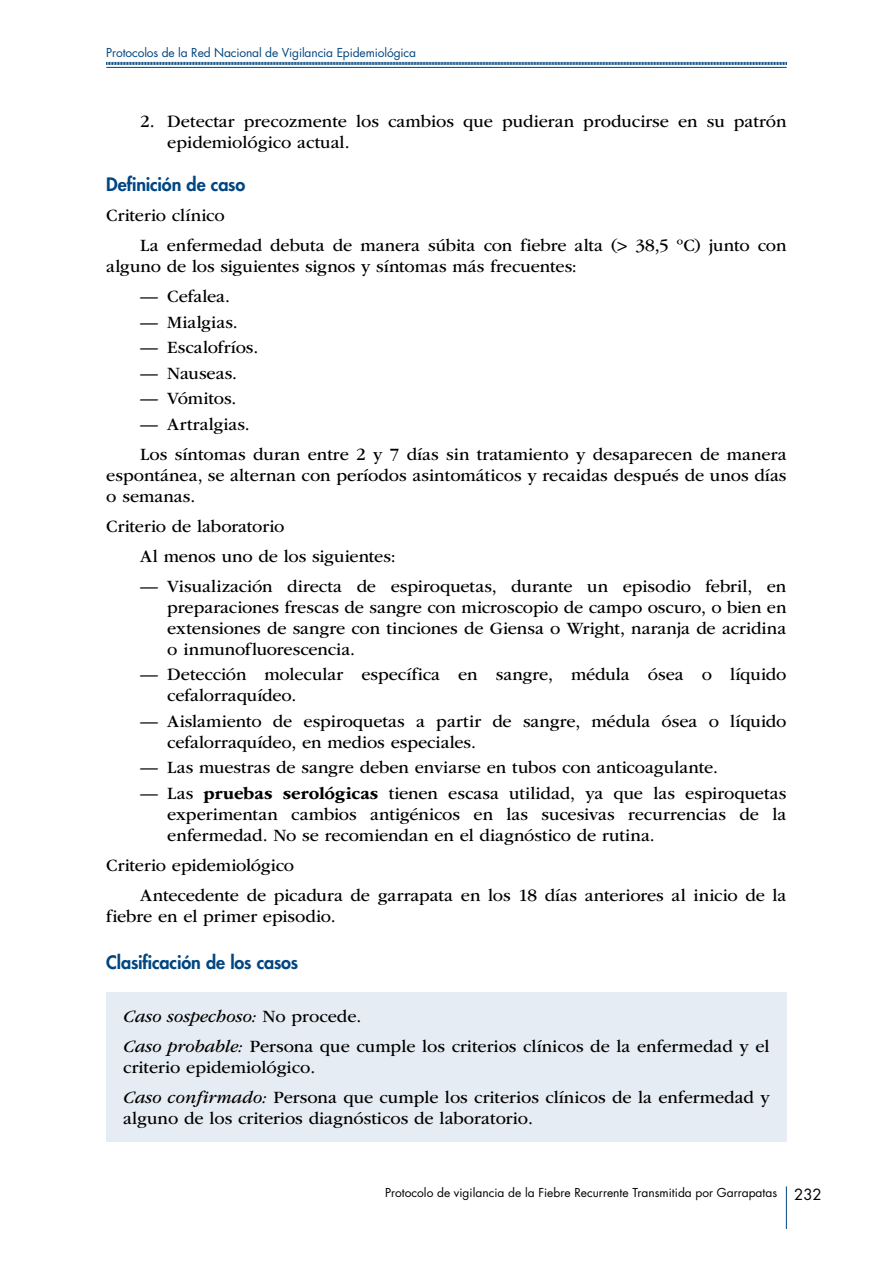
<style>
.page{position:relative;width:893px;height:1263px;background:#fff}
.page>*{position:absolute;margin:0;border:0;box-sizing:border-box;transform-origin:0 0}
.GENERAL-VINETA-NIVEL{font:18px/21px "ITC Garamond Std";color:#000}
.GENERAL-PARRAFO-1{font:18px/21px "ITC Garamond Std";letter-spacing:-.005em;color:#000}
.GENERAL-PARRAFO-1-AN{font:18px/21px "ITC Garamond Std";color:#000;text-align:justify}
.GENERAL-LISTA-NIVEL{font:18px/21px "ITC Garamond Std";color:#000}
.GENERAL-NIVEL-3{font:800 18px "Futura Std";letter-spacing:-.01em;color:#004682}
.GENERAL-PARRAFO-2{font:18px "ITC Garamond Std";letter-spacing:-.005em;color:#000}
.GENERAL-PARRAFO-2-AN{font:18px "ITC Garamond Std";letter-spacing:-.01em;color:#000}
.t1{font:12px "Futura Std";color:#000}
.t2{font:12px "Futura Std";letter-spacing:-.01em;color:#004682}
.s1{font-weight:700}
.s2{font-style:italic}
.s3{font-size:15px}
</style>
<div class="page">
<hr style="left:786px;top:1186px;width:1px;height:43px;background:#004682">
<svg style="left:106px;top:61px;width:681px;height:4px"></svg>
<hr style="left:106px;top:67px;width:681px;height:1px;background:#004682">
<div style="left:106px;top:992px;width:681px;height:150px;background:#e6ecf3"></div>
<p class="t2" style="left:106px;top:45px;width:311px">Protocolos de la Red Nacional de Vigilancia Epidemiológica</p>
<p class="GENERAL-LISTA-NIVEL" style="left:167px;top:111px;width:621px;text-indent:-27px">2. Detectar precozmente los cambios que pudieran producirse en su patrón epidemiológico actual.</p>
<p class="GENERAL-NIVEL-3" style="left:106px;top:173px;width:141px">Definición de caso</p>
<p class="GENERAL-PARRAFO-2" style="left:106px;top:205px;width:120px">Criterio clínico</p>
<p class="GENERAL-PARRAFO-1" style="left:106px;top:235px;width:682px;text-indent:34px">La enfermedad debuta de manera súbita con fiebre alta (&gt; 38,5 ºC) junto con alguno de los siguientes signos y síntomas más frecuentes:</p>
<p class="GENERAL-VINETA-NIVEL" style="left:140px;top:286px;width:91px">— Cefalea.</p>
<p class="GENERAL-VINETA-NIVEL" style="left:140px;top:311px;width:99px">— Mialgias.</p>
<p class="GENERAL-VINETA-NIVEL" style="left:140px;top:337px;width:119px">— Escalofríos.</p>
<p class="GENERAL-VINETA-NIVEL" style="left:140px;top:362px;width:98px">— Nauseas.</p>
<p class="GENERAL-VINETA-NIVEL" style="left:140px;top:388px;width:98px">— Vómitos.</p>
<p class="GENERAL-VINETA-NIVEL" style="left:140px;top:413px;width:111px">— Artralgias.</p>
<p class="GENERAL-PARRAFO-1-AN" style="left:106px;top:443px;width:682px;text-indent:34px">Los síntomas duran entre 2 y 7 días sin tratamiento y desaparecen de manera espontánea, se alternan con períodos asintomáticos y recaidas después de unos días o semanas.</p>
<p class="GENERAL-PARRAFO-2" style="left:106px;top:516px;width:180px">Criterio de laboratorio</p>
<p class="GENERAL-PARRAFO-1" style="left:140px;top:545px;width:257px">Al menos uno de los siguientes:</p>
<p class="GENERAL-VINETA-NIVEL" style="left:167px;top:575px;width:621px;text-align:justify;text-indent:-27px">— Visualización directa de espiroquetas, durante un episodio febril, en preparaciones frescas de sangre con microscopio de campo oscuro, o bien en extensiones de sangre con tinciones de Giensa o Wright, naranja de acridina o inmunofluorescencia.</p>
<p class="GENERAL-VINETA-NIVEL" style="left:167px;top:664px;width:621px;text-indent:-27px">— Detección molecular específica en sangre, médula ósea o líquido cefalorraquídeo.</p>
<p class="GENERAL-VINETA-NIVEL" style="left:167px;top:710px;width:621px;text-indent:-27px">— Aislamiento de espiroquetas a partir de sangre, médula ósea o líquido cefalorraquídeo, en medios especiales.</p>
<p class="GENERAL-VINETA-NIVEL" style="left:140px;top:757px;width:579px">— Las muestras de sangre deben enviarse en tubos con anticoagulante.</p>
<p class="GENERAL-VINETA-NIVEL" style="left:167px;top:782px;width:621px;text-align:justify;text-indent:-27px">— Las <span class="s1">pruebas serológicas</span> tienen escasa utilidad, ya que las espiroquetas experimentan cambios antigénicos en las sucesivas recurrencias de la enfermedad. No se recomiendan en el diagnóstico de rutina.</p>
<p class="GENERAL-PARRAFO-2-AN" style="left:106px;top:855px;width:189px">Criterio epidemiológico</p>
<p class="GENERAL-PARRAFO-1" style="left:106px;top:884px;width:682px;text-indent:34px">Antecedente de picadura de garrapata en los 18 días anteriores al inicio de la fiebre en el primer episodio.</p>
<p class="GENERAL-NIVEL-3" style="left:106px;top:950px;width:193px">Clasificación de los casos</p>
<p class="GENERAL-VINETA-NIVEL" style="left:123px;top:1001px;width:648px;line-height:30px"><span class="s2">Caso sospechoso:</span> No procede.<br><span class="s2">Caso probable:</span> Persona que cumple los criterios clínicos de la enfermedad y el</p>
<p class="GENERAL-VINETA-NIVEL" style="left:123px;top:1052px;width:648px;line-height:30px">criterio epidemiológico.<br><span class="s2">Caso confirmado:</span> Persona que cumple los criterios clínicos de la enfermedad y</p>
<p class="GENERAL-VINETA-NIVEL" style="left:123px;top:1107px;width:411px">alguno de los criterios diagnósticos de laboratorio.</p>
<p class="t1" style="left:385px;top:1185px;width:438px">Protocolo de vigilancia de la Fiebre Recurrente Transmitida por Garrapatas <span class="s3">232</span></p>
</div>
